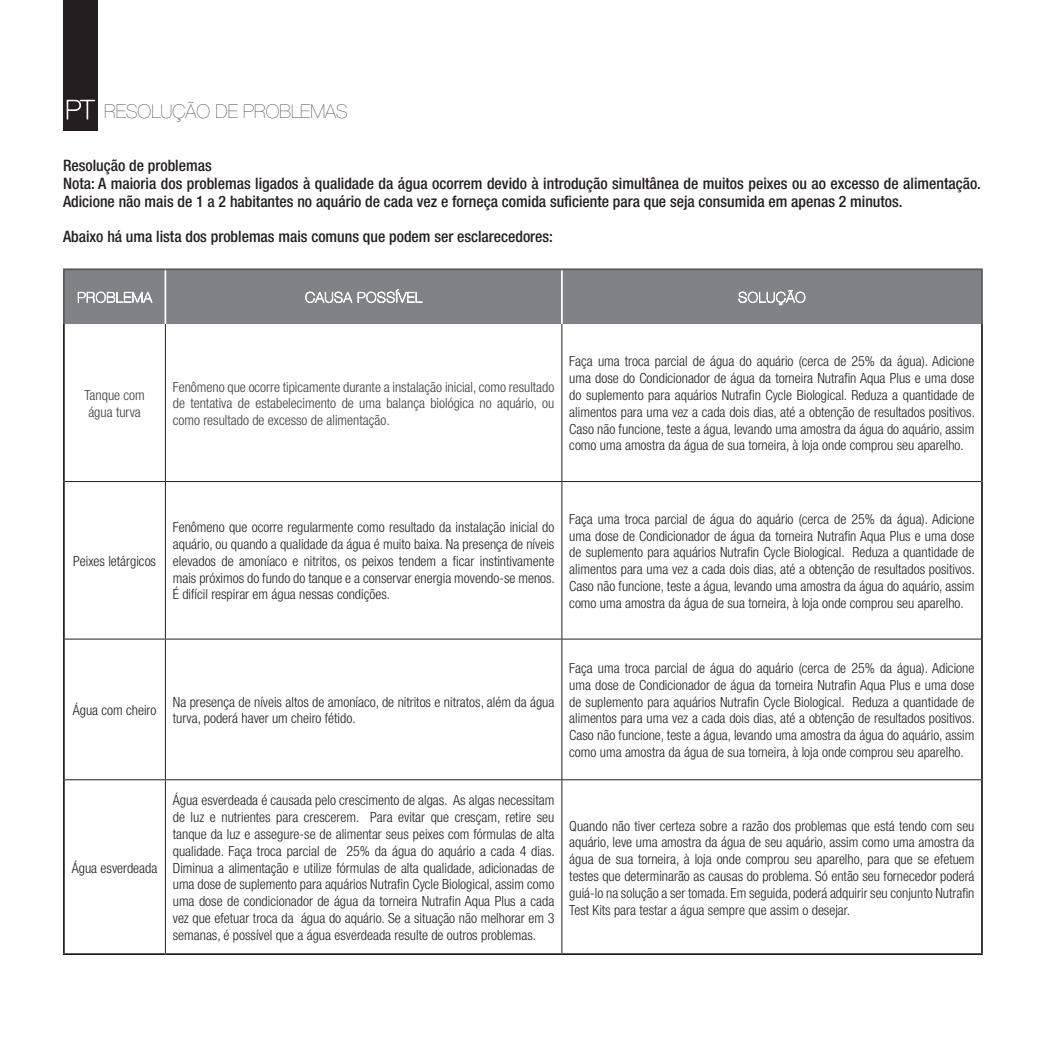
<style>
.page{position:relative;width:1042px;height:1042px;background:#fff}
.page>*{position:absolute;margin:0;border:0;box-sizing:border-box;transform-origin:0 0}
.t1{font:200 19.07px "Helvetica Neue";color:#231f20}
.t2{font:500 condensed 15.75px/17.8px "Helvetica Neue";color:#231f20}
.t3{font:300 condensed 14px/16.8px "Helvetica Neue";color:#231f20;text-align:justify}
.t4{font:300 condensed 14px/16.8px "Helvetica Neue";color:#3e3d3f}
.s1{font-size:26.25px;color:#fff}
</style>
<div class="page">
<div style="left:63px;top:0;width:34px;height:131px;background:#231f20"></div>
<svg style="left:67px;top:100px;width:28px;height:19px"></svg>
<div style="left:65px;top:270px;width:916px;height:54px;background:#808285"></div>
<hr style="left:165px;top:324px;width:1px;height:157px;background:#231f20">
<hr style="left:561px;top:324px;width:1px;height:157px;background:#231f20">
<hr style="left:65px;top:481px;width:100px;height:1px;background:#231f20">
<hr style="left:165px;top:481px;width:397px;height:1px;background:#231f20">
<hr style="left:165px;top:482px;width:1px;height:156px;background:#231f20">
<hr style="left:562px;top:481px;width:419px;height:1px;background:#231f20">
<hr style="left:561px;top:482px;width:1px;height:156px;background:#231f20">
<hr style="left:65px;top:638px;width:100px;height:1px;background:#231f20">
<hr style="left:165px;top:638px;width:397px;height:1px;background:#231f20">
<hr style="left:165px;top:639px;width:1px;height:140px;background:#231f20">
<hr style="left:562px;top:638px;width:419px;height:1px;background:#231f20">
<hr style="left:561px;top:639px;width:1px;height:140px;background:#231f20">
<hr style="left:65px;top:779px;width:100px;height:1px;background:#231f20">
<hr style="left:165px;top:779px;width:397px;height:1px;background:#231f20">
<hr style="left:165px;top:780px;width:1px;height:173px;background:#231f20">
<hr style="left:562px;top:779px;width:419px;height:1px;background:#231f20">
<hr style="left:561px;top:780px;width:1px;height:173px;background:#231f20">
<hr style="left:164px;top:270px;width:2px;height:54px;background:#fff">
<hr style="left:561px;top:270px;width:2px;height:54px;background:#fff">
<hr style="left:63px;top:268px;width:102px;height:2px;background:#58595b">
<hr style="left:63px;top:270px;width:2px;height:54px;background:#58595b">
<hr style="left:165px;top:268px;width:397px;height:2px;background:#58595b">
<hr style="left:562px;top:268px;width:421px;height:2px;background:#58595b">
<hr style="left:981px;top:270px;width:2px;height:54px;background:#58595b">
<hr style="left:63px;top:324px;width:2px;height:157px;background:#231f20">
<hr style="left:981px;top:324px;width:2px;height:157px;background:#231f20">
<hr style="left:63px;top:481px;width:2px;height:158px;background:#231f20">
<hr style="left:981px;top:481px;width:2px;height:158px;background:#231f20">
<hr style="left:63px;top:639px;width:2px;height:141px;background:#231f20">
<hr style="left:981px;top:639px;width:2px;height:141px;background:#231f20">
<hr style="left:63px;top:780px;width:2px;height:173px;background:#231f20">
<hr style="left:981px;top:780px;width:2px;height:173px;background:#231f20">
<hr style="left:63px;top:953px;width:102px;height:2px;background:#231f20">
<hr style="left:165px;top:953px;width:397px;height:2px;background:#231f20">
<hr style="left:562px;top:953px;width:421px;height:2px;background:#231f20">
<svg style="left:78px;top:292px;width:18px;height:11px"></svg>
<div style="left:96px;top:292px;width:9px;height:11px;border:1px solid #fff;border-radius:50%"></div>
<div style="left:96px;top:292px;width:10px;height:11px;border:1px solid #fff;border-radius:50%"></div>
<svg style="left:107px;top:289px;width:46px;height:16px"></svg>
<svg style="left:305px;top:289px;width:61px;height:14px"></svg>
<div style="left:366px;top:292px;width:10px;height:11px;border:1px solid #fff;border-radius:50%"></div>
<svg style="left:377px;top:289px;width:46px;height:17px"></svg>
<svg style="left:738px;top:291px;width:9px;height:12px"></svg>
<div style="left:748px;top:292px;width:9px;height:11px;border:1px solid #fff;border-radius:50%"></div>
<div style="left:748px;top:292px;width:10px;height:11px;border:1px solid #fff;border-radius:50%"></div>
<svg style="left:759px;top:289px;width:36px;height:17px"></svg>
<div style="left:796px;top:292px;width:9px;height:11px;border:1px solid #fff;border-radius:50%"></div>
<div style="left:795px;top:292px;width:10px;height:11px;border:1px solid #fff;border-radius:50%"></div>
<h1 class="t1" style="left:66px;top:105px;width:283px"><span class="s1">PT</span> RESOLUÇÃO DE PROBLEMAS</h1>
<p class="t2" style="left:63px;top:158px;width:919px">Resolução de problemas<br>Nota: A maioria dos problemas ligados à qualidade da água ocorrem devido à introdução simultânea de muitos peixes ou ao excesso de alimentação.<br>Adicione não mais de 1 a 2 habitantes no aquário de cada vez e forneça comida suficiente para que seja consumida em apenas 2 minutos.</p>
<p class="t2" style="left:63px;top:229px;width:491px">Abaixo há uma lista dos problemas mais comuns que podem ser esclarecedores:</p>
<p class="t4" style="left:84px;top:388px;width:62px">Tanque com água turva</p>
<p class="t4" style="left:173px;top:379px;width:383px;text-align:justify">Fenômeno que ocorre tipicamente durante a instalação inicial, como resultado de tentativa de estabelecimento de uma balança biológica no aquário, ou como resultado de excesso de alimentação.</p>
<p class="t3" style="left:569px;top:354px;width:407px">Faça uma troca parcial de água do aquário (cerca de 25% da água). Adicione uma dose do Condicionador de água da torneira Nutrafin Aqua Plus e uma dose do suplemento para aquários Nutrafin Cycle Biological. Reduza a quantidade de alimentos para uma vez a cada dois dias, até a obtenção de resultados positivos.<br>Caso não funcione, teste a água, levando uma amostra da água do aquário, assim como uma amostra da água de sua torneira, à loja onde comprou seu aparelho.</p>
<p class="t3" style="left:73px;top:554px;width:84px">Peixes letárgicos</p>
<p class="t3" style="left:173px;top:520px;width:384px">Fenômeno que ocorre regularmente como resultado da instalação inicial do aquário, ou quando a qualidade da água é muito baixa. Na presença de níveis elevados de amoníaco e nitritos, os peixos tendem a ficar instintivamente mais próximos do fundo do tanque e a conservar energia movendo-se menos.<br>É difícil respirar em água nessas condições.</p>
<p class="t3" style="left:569px;top:512px;width:407px">Faça uma troca parcial de água do aquário (cerca de 25% da água). Adicione uma dose de Condicionador de água da torneira Nutrafin Aqua Plus e uma dose de suplemento para aquários Nutrafin Cycle Biological. Reduza a quantidade de alimentos para uma vez a cada dois dias, até a obtenção de resultados positivos.<br>Caso não funcione, teste a água, levando uma amostra da água do aquário, assim como uma amostra da água de sua torneira, à loja onde comprou seu aparelho.</p>
<p class="t3" style="left:73px;top:703px;width:85px">Água com cheiro</p>
<p class="t3" style="left:173px;top:694px;width:383px">Na presença de níveis altos de amoníaco, de nitritos e nitratos, além da água turva, poderá haver um cheiro fétido.</p>
<p class="t3" style="left:72px;top:860px;width:87px">Água esverdeada</p>
<p class="t3" style="left:173px;top:793px;width:383px">Água esverdeada é causada pelo crescimento de algas. As algas necessitam de luz e nutrientes para crescerem. Para evitar que cresçam, retire seu tanque da luz e assegure-se de alimentar seus peixes com fórmulas de alta qualidade. Faça troca parcial de 25% da água do aquário a cada 4 dias.<br>Diminua a alimentação e utilize fórmulas de alta qualidade, adicionadas de uma dose de suplemento para aquários Nutrafin Cycle Biological, assim como uma dose de condicionador de água da torneira Nutrafin Aqua Plus a cada vez que efetuar troca da água do aquário. Se a situação não melhorar em 3 semanas, é possível que a água esverdeada resulte de outros problemas.</p>
<p class="t3" style="left:569px;top:661px;width:407px">Faça uma troca parcial de água do aquário (cerca de 25% da água). Adicione uma dose de Condicionador de água da torneira Nutrafin Aqua Plus e uma dose de suplemento para aquários Nutrafin Cycle Biological. Reduza a quantidade de alimentos para uma vez a cada dois dias, até a obtenção de resultados positivos.<br>Caso não funcione, teste a água, levando uma amostra da água do aquário, assim como uma amostra da água de sua torneira, à loja onde comprou seu aparelho.</p>
<p class="t3" style="left:569px;top:818px;width:407px">Quando não tiver certeza sobre a razão dos problemas que está tendo com seu aquário, leve uma amostra da água de seu aquário, assim como uma amostra da água de sua torneira, à loja onde comprou seu aparelho, para que se efetuem testes que determinarão as causas do problema. Só então seu fornecedor poderá guiá-lo na solução a ser tomada. Em seguida, poderá adquirir seu conjunto Nutrafin Test Kits para testar a água sempre que assim o desejar.</p>
</div>
